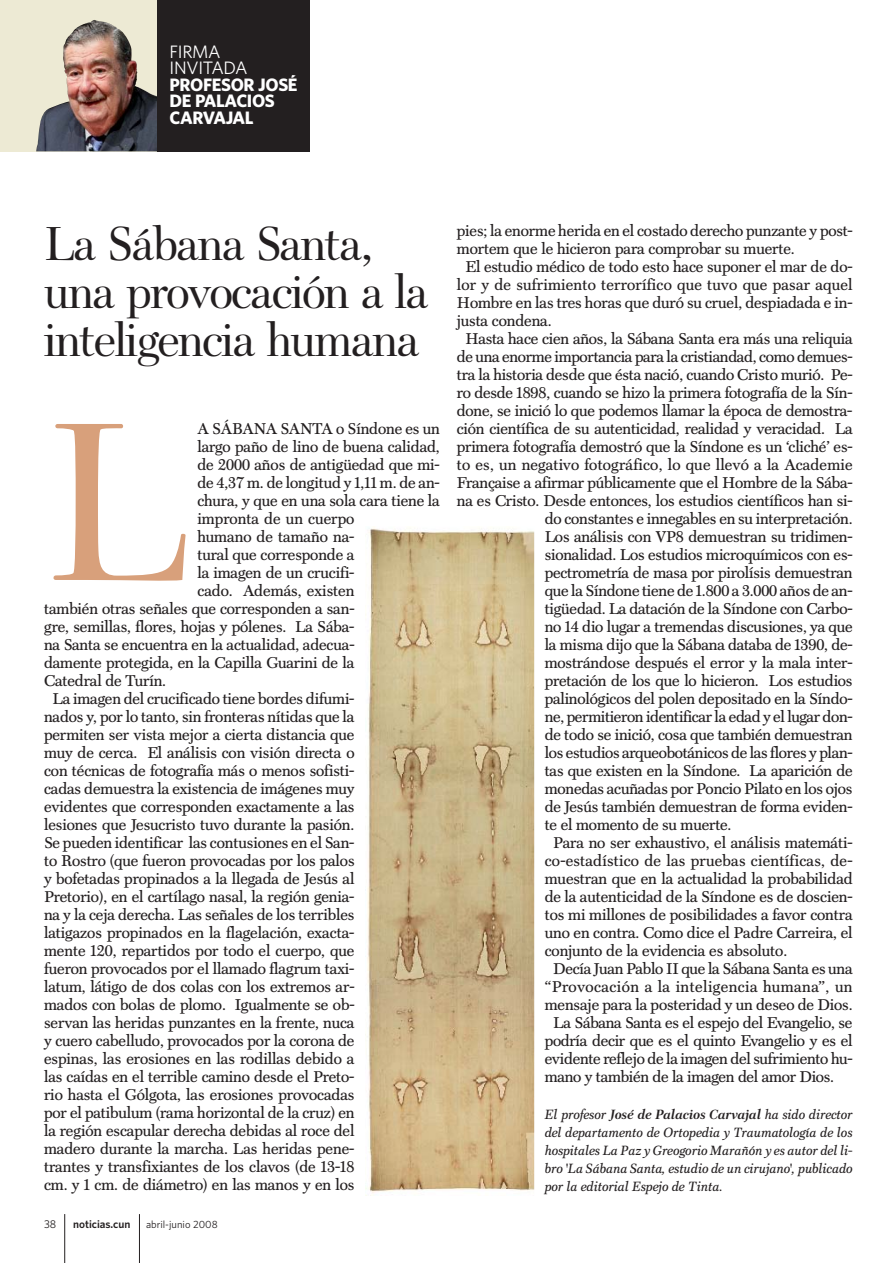
<style>
.page{position:relative;width:894px;height:1263px;background:#fff}
.page>*{position:absolute;margin:0;border:0;box-sizing:border-box;transform-origin:0 0}
.t1{font:227.25px "Scotch FB Display";color:#d8a07b}
.t2{font:48px/48px "Scotch FB Display";letter-spacing:-.025em;color:#231f20}
.t3{font:700 18px/16.5px "Whitney";letter-spacing:-.02em;color:#fff}
.t4{font:18px/16.5px "Whitney";letter-spacing:-.02em;color:#fff}
.t5{font:15.75px "Scotch FB Text";letter-spacing:-.005em;color:#231f20}
.t6{font:15.75px "Scotch FB Text";letter-spacing:.015em;color:#231f20}
.t7{font:15.75px "Scotch FB Text";letter-spacing:.03em;color:#231f20}
.t8{font:italic 13.5px/18px "Scotch FB Text";letter-spacing:-.005em;color:#231f20;text-align:justify}
.t9{font:600 11.25px "Whitney";color:#231f20}
.t10{font:11.25px "Whitney";color:#231f20}
.t11{font:10.5px "Whitney";color:#231f20}
.s1{font-family:"Scotch FB Display";font-weight:700}
</style>
<div class="page">
<hr style="left:139px;top:1213px;width:1px;height:49px;background:#231f20">
<hr style="left:64px;top:1213px;width:1px;height:49px;background:#231f20">
<div style="left:0;top:0;width:157px;height:151px;background:#edead4"></div>
<img style="left:36px;top:20px;width:121px;height:131px">
<div style="left:157px;top:0;width:152px;height:151px;background:#231f20"></div>
<img style="left:365px;top:528px;width:169px;height:665px">
<p class="t4" style="left:169px;top:45px;width:79px">FIRMA<br>INVITADA</p>
<p class="t3" style="left:169px;top:78px;width:129px">PROFESOR JOSÉ<br>DE PALACIOS<br>CARVAJAL</p>
<h2 class="t2" style="left:44px;top:224px;width:386px">La Sábana Santa, una provocación a la inteligencia humana</h2>
<h1 class="t1" style="left:44px;top:414px;width:147px">L</h1>
<p class="t5" style="left:197px;top:421px;width:244px">A SÁBANA SANTA o Síndone es un</p>
<p class="t5" style="left:197px;top:439px;width:244px">largo paño de lino de buena calidad,</p>
<p class="t5" style="left:197px;top:457px;width:244px">de 2000 años de antigüedad que mi-</p>
<p class="t5" style="left:197px;top:475px;width:244px">de 4,37 m. de longitud y 1,11 m. de an-</p>
<p class="t5" style="left:197px;top:493px;width:244px">chura, y que en una sola cara tiene la</p>
<p class="t5" style="left:197px;top:511px;width:159px">impronta de un cuerpo</p>
<p class="t5" style="left:197px;top:529px;width:159px">humano de tamaño na-</p>
<p class="t5" style="left:197px;top:547px;width:159px">tural que corresponde a</p>
<p class="t5" style="left:197px;top:565px;width:159px">la imagen de un crucifi-</p>
<p class="t5" style="left:197px;top:583px;width:158px">cado. Además, existen</p>
<p class="t5" style="left:44px;top:601px;width:312px">también otras señales que corresponden a san-</p>
<p class="t5" style="left:44px;top:619px;width:312px">gre, semillas, flores, hojas y pólenes. La Sába-</p>
<p class="t5" style="left:44px;top:637px;width:312px">na Santa se encuentra en la actualidad, adecua-</p>
<p class="t5" style="left:44px;top:655px;width:312px">damente protegida, en la Capilla Guarini de la</p>
<p class="t5" style="left:44px;top:673px;width:124px">Catedral de Turín.</p>
<p class="t5" style="left:53px;top:691px;width:303px">La imagen del crucificado tiene bordes difumi-</p>
<p class="t5" style="left:44px;top:709px;width:312px">nados y, por lo tanto, sin fronteras nítidas que la</p>
<p class="t5" style="left:44px;top:727px;width:312px">permiten ser vista mejor a cierta distancia que</p>
<p class="t5" style="left:44px;top:745px;width:312px">muy de cerca. El análisis con visión directa o</p>
<p class="t5" style="left:44px;top:763px;width:312px">con técnicas de fotografía más o menos sofisti-</p>
<p class="t5" style="left:44px;top:781px;width:312px">cadas demuestra la existencia de imágenes muy</p>
<p class="t5" style="left:44px;top:799px;width:312px">evidentes que corresponden exactamente a las</p>
<p class="t5" style="left:44px;top:817px;width:312px">lesiones que Jesucristo tuvo durante la pasión.</p>
<p class="t5" style="left:44px;top:835px;width:312px">Se pueden identificar las contusiones en el San-</p>
<p class="t5" style="left:44px;top:853px;width:312px">to Rostro (que fueron provocadas por los palos</p>
<p class="t5" style="left:44px;top:871px;width:312px">y bofetadas propinados a la llegada de Jesús al</p>
<p class="t5" style="left:44px;top:889px;width:312px">Pretorio), en el cartílago nasal, la región genia-</p>
<p class="t5" style="left:44px;top:907px;width:312px">na y la ceja derecha. Las señales de los terribles</p>
<p class="t5" style="left:44px;top:925px;width:312px">latigazos propinados en la flagelación, exacta-</p>
<p class="t5" style="left:44px;top:943px;width:312px">mente 120, repartidos por todo el cuerpo, que</p>
<p class="t5" style="left:44px;top:961px;width:312px">fueron provocados por el llamado flagrum taxi-</p>
<p class="t5" style="left:44px;top:979px;width:312px">latum, látigo de dos colas con los extremos ar-</p>
<p class="t5" style="left:44px;top:997px;width:312px">mados con bolas de plomo. Igualmente se ob-</p>
<p class="t5" style="left:44px;top:1015px;width:312px">servan las heridas punzantes en la frente, nuca</p>
<p class="t5" style="left:44px;top:1033px;width:312px">y cuero cabelludo, provocados por la corona de</p>
<p class="t5" style="left:44px;top:1051px;width:312px">espinas, las erosiones en las rodillas debido a</p>
<p class="t5" style="left:44px;top:1069px;width:312px">las caídas en el terrible camino desde el Preto-</p>
<p class="t5" style="left:44px;top:1087px;width:312px">rio hasta el Gólgota, las erosiones provocadas</p>
<p class="t5" style="left:44px;top:1105px;width:312px">por el patibulum (rama horizontal de la cruz) en</p>
<p class="t5" style="left:44px;top:1123px;width:312px">la región escapular derecha debidas al roce del</p>
<p class="t5" style="left:44px;top:1141px;width:312px">madero durante la marcha. Las heridas pene-</p>
<p class="t5" style="left:44px;top:1159px;width:312px">trantes y transfixiantes de los clavos (de 13-18</p>
<p class="t5" style="left:44px;top:1177px;width:312px">cm. y 1 cm. de diámetro) en las manos y en los</p>
<p class="t10" style="left:44px;top:1219px;width:14px">38</p>
<p class="t9" style="left:73px;top:1219px;width:59px">noticias.cun</p>
<p class="t11" style="left:146px;top:1220px;width:73px">abril-junio 2008</p>
<p class="t5" style="left:456px;top:223px;width:397px">pies; la enorme herida en el costado derecho punzante y post-</p>
<p class="t5" style="left:456px;top:241px;width:339px">mortem que le hicieron para comprobar su muerte.</p>
<p class="t5" style="left:465px;top:259px;width:388px">El estudio médico de todo esto hace suponer el mar de do-</p>
<p class="t6" style="left:456px;top:277px;width:397px">lor y de sufrimiento terrorífico que tuvo que pasar aquel</p>
<p class="t5" style="left:456px;top:295px;width:397px">Hombre en las tres horas que duró su cruel, despiadada e in-</p>
<p class="t5" style="left:456px;top:313px;width:96px">justa condena.</p>
<p class="t5" style="left:465px;top:331px;width:388px">Hasta hace cien años, la Sábana Santa era más una reliquia</p>
<p class="t5" style="left:456px;top:349px;width:397px">de una enorme importancia para la cristiandad, como demues-</p>
<p class="t5" style="left:456px;top:367px;width:397px">tra la historia desde que ésta nació, cuando Cristo murió. Pe-</p>
<p class="t5" style="left:456px;top:385px;width:397px">ro desde 1898, cuando se hizo la primera fotografía de la Sín-</p>
<p class="t5" style="left:456px;top:403px;width:397px">done, se inició lo que podemos llamar la época de demostra-</p>
<p class="t5" style="left:456px;top:421px;width:397px">ción científica de su autenticidad, realidad y veracidad. La</p>
<p class="t5" style="left:456px;top:439px;width:397px">primera fotografía demostró que la Síndone es un ‘cliché’ es-</p>
<p class="t5" style="left:456px;top:457px;width:397px">to es, un negativo fotográfico, lo que llevó a la Academie</p>
<p class="t5" style="left:456px;top:475px;width:397px">Française a afirmar públicamente que el Hombre de la Sába-</p>
<p class="t5" style="left:456px;top:493px;width:397px">na es Cristo. Desde entonces, los estudios científicos han si-</p>
<p class="t5" style="left:544px;top:511px;width:309px">do constantes e innegables en su interpretación.</p>
<p class="t5" style="left:544px;top:529px;width:309px">Los análisis con VP8 demuestran su tridimen-</p>
<p class="t5" style="left:544px;top:547px;width:309px">sionalidad. Los estudios microquímicos con es-</p>
<p class="t5" style="left:544px;top:565px;width:309px">pectrometría de masa por pirolísis demuestran</p>
<p class="t5" style="left:544px;top:583px;width:309px">que la Síndone tiene de 1.800 a 3.000 años de an-</p>
<p class="t5" style="left:544px;top:601px;width:309px">tigüedad. La datación de la Síndone con Carbo-</p>
<p class="t5" style="left:544px;top:619px;width:309px">no 14 dio lugar a tremendas discusiones, ya que</p>
<p class="t5" style="left:544px;top:637px;width:309px">la misma dijo que la Sábana databa de 1390, de-</p>
<p class="t5" style="left:544px;top:655px;width:309px">mostrándose después el error y la mala inter-</p>
<p class="t5" style="left:544px;top:673px;width:309px">pretación de los que lo hicieron. Los estudios</p>
<p class="t5" style="left:544px;top:691px;width:309px">palinológicos del polen depositado en la Síndo-</p>
<p class="t5" style="left:544px;top:709px;width:309px">ne, permitieron identificar la edad y el lugar don-</p>
<p class="t5" style="left:544px;top:727px;width:309px">de todo se inició, cosa que también demuestran</p>
<p class="t5" style="left:544px;top:745px;width:309px">los estudios arqueobotánicos de las flores y plan-</p>
<p class="t5" style="left:544px;top:763px;width:309px">tas que existen en la Síndone. La aparición de</p>
<p class="t5" style="left:544px;top:781px;width:309px">monedas acuñadas por Poncio Pilato en los ojos</p>
<p class="t5" style="left:544px;top:799px;width:309px">de Jesús también demuestran de forma eviden-</p>
<p class="t5" style="left:544px;top:817px;width:188px">te el momento de su muerte.</p>
<p class="t5" style="left:553px;top:835px;width:301px">Para no ser exhaustivo, el análisis matemáti-</p>
<p class="t6" style="left:544px;top:853px;width:309px">co-estadístico de las pruebas científicas, de-</p>
<p class="t5" style="left:544px;top:871px;width:309px">muestran que en la actualidad la probabilidad</p>
<p class="t5" style="left:544px;top:889px;width:309px">de la autenticidad de la Síndone es de doscien-</p>
<p class="t5" style="left:544px;top:907px;width:309px">tos mi millones de posibilidades a favor contra</p>
<p class="t5" style="left:544px;top:925px;width:309px">uno en contra. Como dice el Padre Carreira, el</p>
<p class="t5" style="left:544px;top:943px;width:244px">conjunto de la evidencia es absoluto.</p>
<p class="t5" style="left:553px;top:961px;width:301px">Decía Juan Pablo II que la Sábana Santa es una</p>
<p class="t7" style="left:544px;top:979px;width:309px">“Provocación a la inteligencia humana”, un</p>
<p class="t5" style="left:544px;top:997px;width:309px">mensaje para la posteridad y un deseo de Dios.</p>
<p class="t5" style="left:553px;top:1015px;width:300px">La Sábana Santa es el espejo del Evangelio, se</p>
<p class="t5" style="left:544px;top:1033px;width:309px">podría decir que es el quinto Evangelio y es el</p>
<p class="t5" style="left:544px;top:1051px;width:309px">evidente reflejo de la imagen del sufrimiento hu-</p>
<p class="t5" style="left:544px;top:1069px;width:291px">mano y también de la imagen del amor Dios.</p>
<p class="t8" style="left:544px;top:1106px;width:309px">El profesor <span class="s1">José de Palacios Carvajal</span> ha sido director del departamento de Ortopedia y Traumatología de los hospitales La Paz y Greogorio Marañón y es autor del li&shy;bro ’La Sábana Santa, estudio de un cirujano’, publicado por la editorial Espejo de Tinta.</p>
</div>
